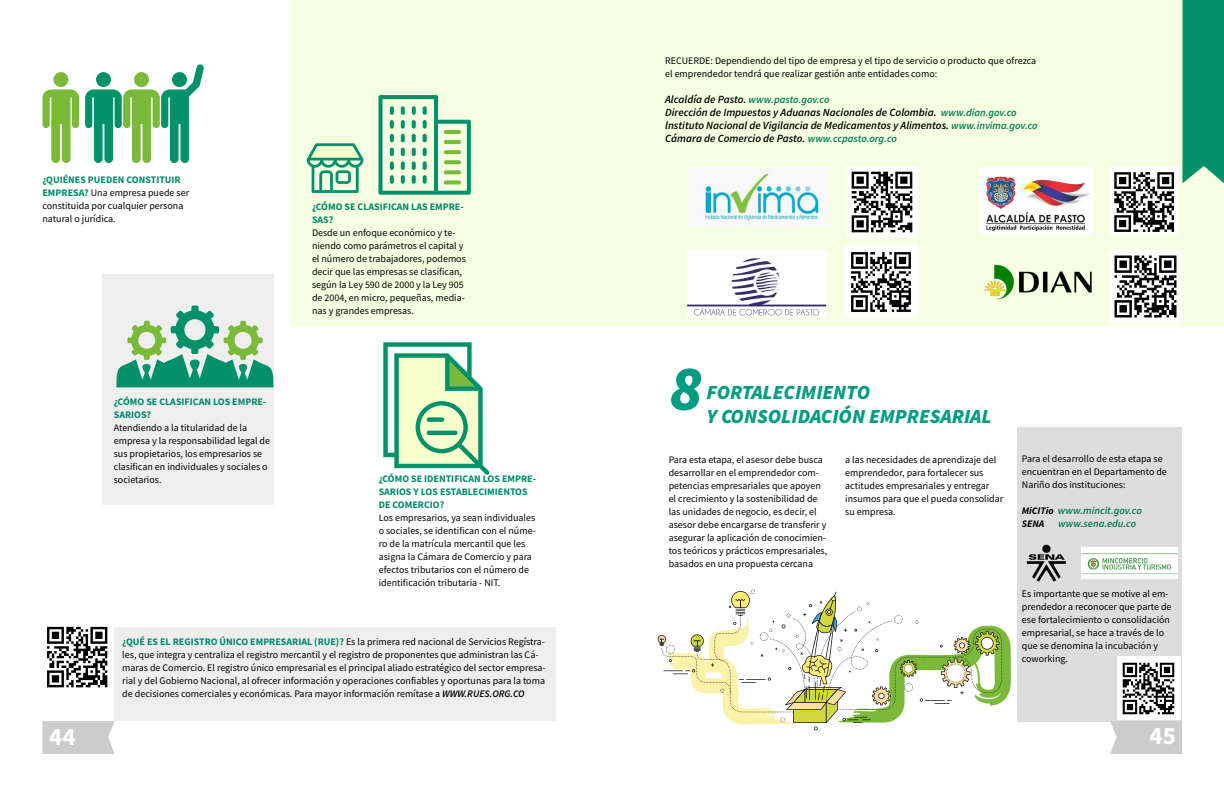
<style>
.page{position:relative;width:1224px;height:792px;background:#fff}
.page>*{position:absolute;margin:0;border:0;box-sizing:border-box;transform-origin:0 0}
.t1{font:italic 900 64px "Source Sans Pro";color:#029c83}
.t2{font:700 25px "Source Sans Pro";color:#fff}
.t3{font:italic 900 20px "Source Sans Pro";color:#029c83}
.t4{font:italic 600 11px/13px "Source Sans Pro";color:#000}
.t5{font:italic 600 10.5px "Source Sans Pro";color:#007a53}
.t6{font:10px/13px "Source Sans Pro";color:#000}
.t7{font:700 10px/13px "Source Sans Pro";color:#008a6a}
.t8{font:italic 700 10px "Source Sans Pro";color:#000}
.s1{font-weight:700;color:#008a6a}
.s2{font-weight:600;font-style:italic}
.s3{font-size:10.5px;color:#007a53}
.s4{font-weight:700;font-size:10px;color:#000}
</style>
<div class="page">
<img style="left:47px;top:626px;width:61px;height:62px">
<div style="left:1017px;top:427px;width:164px;height:294px;background:#ddd"></div>
<div style="left:290px;top:0;width:934px;height:325px;background:#f7ffe2"></div>
<div style="left:114px;top:627px;width:441px;height:94px;background:#eee"></div>
<div style="left:102px;top:274px;width:171px;height:231px;background:#eee"></div>
<svg style="left:85px;top:64px;width:119px;height:99px"></svg>
<div style="left:172px;top:72px;width:15px;height:15px;background:#00916b;border-radius:50%"></div>
<svg style="left:43px;top:89px;width:36px;height:74px"></svg>
<div style="left:53px;top:72px;width:15px;height:15px;background:#7aba38;border-radius:50%"></div>
<svg style="left:307px;top:143px;width:57px;height:50px"></svg>
<svg style="left:379px;top:95px;width:92px;height:100px"></svg>
<svg style="left:116px;top:305px;width:158px;height:82px"></svg>
<svg style="left:383px;top:342px;width:107px;height:133px"></svg>
<div style="left:427px;top:417px;width:17px;height:5px;background:#00916b;border-radius:2px"></div>
<hr style="left:427px;top:431px;width:31px;height:4px;background:#00916b;border-radius:2px">
<svg style="left:658px;top:590px;width:353px;height:140px"></svg>
<img style="left:1026px;top:544px;width:40px;height:38px">
<img style="left:1081px;top:547px;width:96px;height:32px">
<svg style="left:1182px;top:0;width:42px;height:183px"></svg>
<img style="left:1110px;top:166px;width:69px;height:69px">
<img style="left:979px;top:168px;width:113px;height:66px">
<img style="left:984px;top:264px;width:108px;height:35px">
<img style="left:690px;top:167px;width:139px;height:60px">
<img style="left:688px;top:251px;width:138px;height:66px">
<img style="left:845px;top:245px;width:72px;height:73px">
<img style="left:847px;top:167px;width:70px;height:70px">
<img style="left:1117px;top:657px;width:63px;height:63px">
<div style="left:1110px;top:721px;width:72px;height:33px;background:#cdcccc"></div>
<div style="left:43px;top:721px;width:72px;height:33px;background:#cdcccc"></div>
<img style="left:1110px;top:251px;width:71px;height:71px">
<p class="t6" style="left:43px;top:173px;width:148px"><span class="s1">¿QUIÉNES PUEDEN CONSTITUIR<br>EMPRESA?</span> Una empresa puede ser constituida por cualquier persona natural o jurídica.</p>
<p class="t7" style="left:114px;top:395px;width:154px">¿CÓMO SE CLASIFICAN LOS EMPRE-<br>SARIOS?</p>
<p class="t6" style="left:114px;top:422px;width:158px">Atendiendo a la titularidad de la empresa y la responsabilidad legal de sus propietarios, los empresarios se clasifican en individuales y sociales o societarios.</p>
<p class="t7" style="left:312px;top:200px;width:153px">¿CÓMO SE CLASIFICAN LAS EMPRE-<br>SAS?</p>
<p class="t6" style="left:312px;top:226px;width:155px">Desde un enfoque económico y te&shy;niendo como parámetros el capital y el número de trabajadores, podemos decir que las empresas se clasifican, según la Ley 590 de 2000 y la Ley 905 de 2004, en micro, pequeñas, media&shy;nas y grandes empresas.</p>
<p class="t7" style="left:379px;top:472px;width:159px">¿CÓMO SE IDENTIFICAN LOS EMPRE-<br>SARIOS Y LOS ESTABLECIMIENTOS<br>DE COMERCIO?</p>
<p class="t6" style="left:379px;top:511px;width:159px">Los empresarios, ya sean individuales o sociales, se identifican con el núme&shy;ro de la matrícula mercantil que les asigna la Cámara de Comercio y para efectos tributarios con el número de identificación tributaria - NIT.</p>
<p class="t6" style="left:122px;top:636px;width:425px"><span class="s1">¿QUÉ ES EL REGISTRO ÚNICO EMPRESARIAL (RUE)?</span> Es la primera red nacional de Servicios Regístra&shy;les, que integra y centraliza el registro mercantil y el registro de proponentes que administran las Cá&shy;maras de Comercio. El registro único empresarial es el principal aliado estratégico del sector empresa&shy;rial y del Gobierno Nacional, al ofrecer información y operaciones confiables y oportunas para la toma de decisiones comerciales y económicas. Para mayor información remítase a <span class="s2">WWW.RUES.ORG.CO</span></p>
<p class="t6" style="left:665px;top:54px;width:373px">RECUERDE: Dependiendo del tipo de empresa y el tipo de servicio o producto que ofrezca el emprendedor tendrá que realizar gestión ante entidades como:</p>
<p class="t4" style="left:665px;top:93px;width:374px">Alcaldía de Pasto. <span class="s3">www.pasto.gov.co<br></span>Dirección de Impuestos y Aduanas Nacionales de Colombia. <span class="s3">www.dian.gov.co </span>lnstituto Nacional de Vigilancia de Medicamentos y Alimentos. <span class="s3">www.invima.gov.co </span>Cámara de Comercio de Pasto. <span class="s3">www.ccpasto.org.co</span></p>
<h1 class="t1" style="left:669px;top:344px;width:35px">8</h1>
<h3 class="t3" style="left:707px;top:379px;width:165px">FORTALECIMIENTO</h3>
<h3 class="t3" style="left:707px;top:403px;width:287px">Y CONSOLIDACIÓN EMPRESARIAL</h3>
<p class="t6" style="left:845px;top:453px;width:160px">a las necesidades de aprendizaje del emprendedor, para fortalecer sus actitudes empresariales y entregar insumos para que el pueda consolidar su empresa.</p>
<p class="t6" style="left:669px;top:453px;width:160px">Para esta etapa, el asesor debe busca desarrollar en el emprendedor com&shy;petencias empresariales que apoyen el crecimiento y la sostenibilidad de las unidades de negocio, es decir, el asesor debe encargarse de transferir y asegurar la aplicación de conocimien&shy;tos teóricos y prácticos empresariales, basados en una propuesta cercana</p>
<p class="t6" style="left:1022px;top:452px;width:147px">Para el desarrollo de esta etapa se encuentran en el Departamento de<br>Nariño dos instituciones:</p>
<p class="t5" style="left:1022px;top:503px;width:121px"><span class="s4">MiCITio</span> www.mincit.gov.co</p>
<p class="t8" style="left:1022px;top:516px;width:24px">SENA</p>
<p class="t5" style="left:1058px;top:516px;width:80px">www.sena.edu.co</p>
<p class="t6" style="left:1022px;top:587px;width:151px">Es importante que se motive al em&shy;prendedor a reconocer que parte de ese fortalecimiento o consolidación empresarial, se hace a través de lo que se denomina la incubación y coworking.</p>
<h2 class="t2" style="left:49px;top:720px;width:28px">44</h2>
<h2 class="t2" style="left:1150px;top:719px;width:28px">45</h2>
</div>
